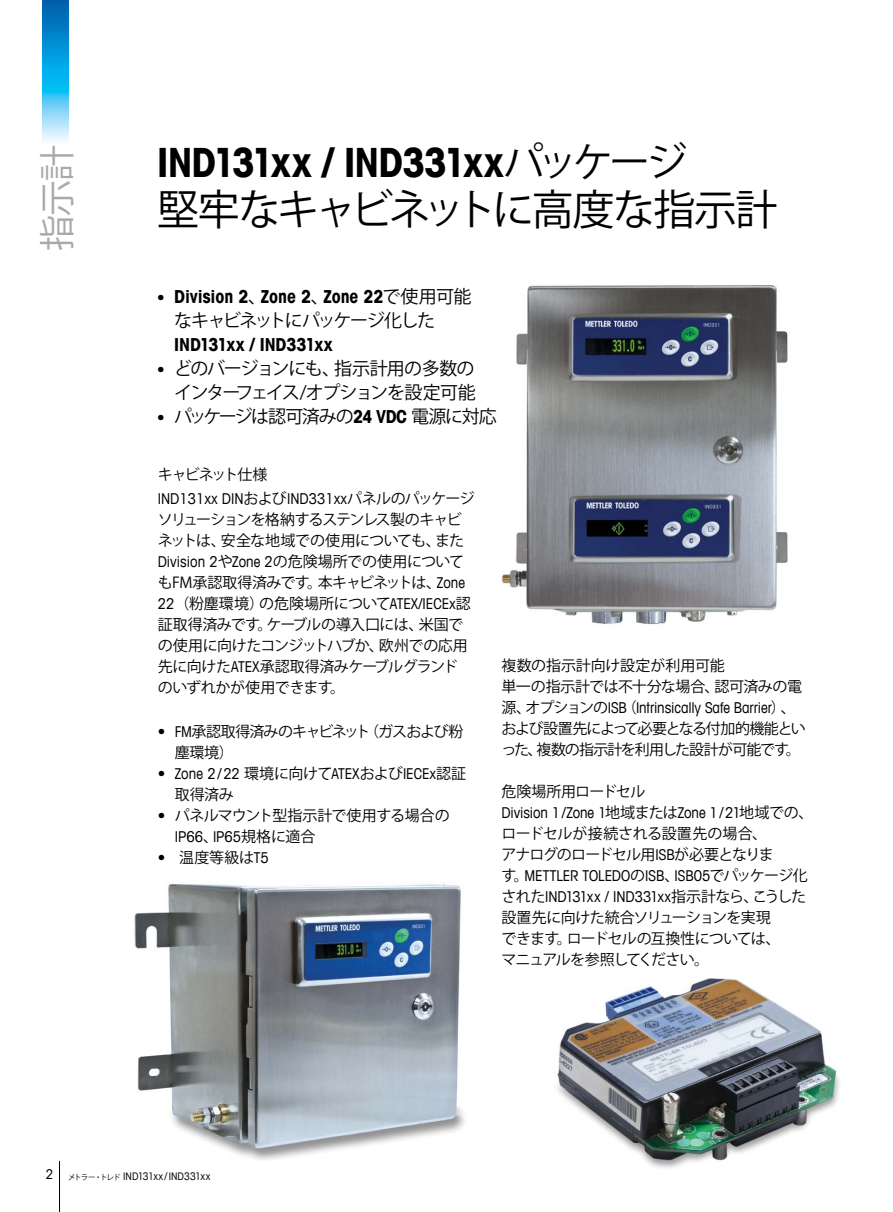
<style>
.page{position:relative;width:893px;height:1212px;background:#fff}
.page>*{position:absolute;margin:0;border:0;box-sizing:border-box;transform-origin:0 0}
.t1{font:42px "Koz Go Pr 6 N";letter-spacing:-.06em;color:#000}
.t2{font:700 condensed 40.5px "Avant Garde Com";letter-spacing:-.02em;color:#000}
.t3{font:36px "Koz Go Pr 6 N";color:#a7a9ac}
.t4{font:18px/24px "Koz Go Pr 6 N";letter-spacing:-.075em;color:#000;text-align:right}
.t5{font:700 condensed 18px "Avant Garde Com";letter-spacing:-.005em;color:#000}
.t6{font:15px/21px "Koz Go Pr 6 N";letter-spacing:-.04em;color:#000}
.t7{font:condensed 15px/21px "Avant Garde Com";color:#000}
.t8{font:15px/21px "Koz Go Pr 6 N";letter-spacing:-.06em;color:#000}
.t9{font:15px/21px "Koz Go Pr 6 N";letter-spacing:-.07em;color:#000}
.t10{font:15px/21px "Koz Go Pr 6 N";letter-spacing:-.015em;color:#000}
.t11{font:15px "Koz Go Pr 6 N";letter-spacing:-.075em;color:#000}
.t12{font:condensed 13.5px "Avant Garde Com";color:#000}
.t13{font:condensed 10.5px "Avant Garde Com";letter-spacing:.005em;color:#000}
.s1{font-family:"Koz Go Pr 6 N";font-weight:400;font-stretch:normal}
.s2{font-weight:400;font-size:15px}
.s3{font-family:"Avant Garde Com";font-stretch:condensed;font-size:15px}
.s4{font-family:"Avant Garde Com";font-weight:700;font-stretch:condensed}
.s5{font-family:"Koz Go Pr 6 N";font-stretch:normal}
.s6{font-family:"Avant Garde Com";font-stretch:condensed}
.s7{font-family:"Koz Go Pr 6 N";font-stretch:normal;font-size:7.5px}
</style>
<div class="page">
<hr style="left:59px;top:1161px;width:1px;height:51px;background:#000">
<img style="left:43px;top:0;width:25px;height:141px">
<img style="left:556px;top:978px;width:284px;height:190px">
<img style="left:501px;top:285px;width:287px;height:340px">
<img style="left:134px;top:883px;width:331px;height:277px">
<h3 class="t3" style="left:37px;top:251px;width:108px;rotate:-90deg">指示計</h3>
<h2 class="t2" style="left:157px;top:136px;width:532px">IND131xx / IND331xx<span class="s1">パッケージ</span></h2>
<h1 class="t1" style="left:157px;top:185px;width:622px">堅牢なキャビネットに高度な指示計</h1>
<p class="t5" style="left:157px;top:285px;width:316px"><span class="s2">•</span> Division 2<span class="s1">、</span>Zone 2<span class="s1">、</span>Zone 22<span class="s1">で使用可能</span></p>
<p class="t4" style="left:174px;top:309px;width:262px">なキャビネットにパッケージ化した</p>
<p class="t5" style="left:174px;top:333px;width:160px">IND131xx / IND331xx</p>
<p class="t4" style="left:157px;top:357px;width:320px"><span class="s3">•</span> どのバージョンにも、指示計用の多数のインターフェイス/オプションを設定可能</p>
<p class="t4" style="left:157px;top:405px;width:341px"><span class="s3">•</span> パッケージは認可済みの<span class="s4">24 VDC</span> 電源に対応</p>
<p class="t11" style="left:158px;top:466px;width:111px">キャビネット仕様</p>
<p class="t7" style="left:158px;top:487px;width:318px">IND131xx DIN<span class="s5">および</span>IND331xx<span class="s5">パネルのパッケージ</span></p>
<p class="t8" style="left:158px;top:509px;width:308px">ソリューションを格納するステンレス製のキャビネットは、安全な地域での使用についても、また</p>
<p class="t7" style="left:158px;top:550px;width:308px">Division 2<span class="s5">や</span>Zone 2<span class="s5">の危険場所での使用について</span></p>
<p class="t6" style="left:158px;top:572px;width:315px">もFM承認取得済みです。本キャビネットは、<span class="s6">Zone<br>22</span>（粉塵環境）の危険場所について<span class="s6">ATEX/IECEx</span>認証取得済みです。ケーブルの導入口には、米国での使用に向けたコンジットハブか、欧州での応用先に向けた<span class="s6">ATEX</span>承認取得済みケーブルグランドのいずれかが使用できます。</p>
<p class="t8" style="left:175px;top:721px;width:290px;text-indent:-17px"><span class="s6">• FM</span>承認取得済みのキャビネット（ガスおよび粉塵環境）</p>
<p class="t7" style="left:158px;top:762px;width:310px">• Zone 2/22 <span class="s5">環境に向けて</span>ATEX<span class="s5">および</span>IECEx<span class="s5">認証</span></p>
<p class="t6" style="left:175px;top:784px;width:61px">取得済み</p>
<p class="t6" style="left:158px;top:805px;width:293px"><span class="s6">•</span> パネルマウント型指示計で使用する場合の</p>
<p class="t7" style="left:175px;top:825px;width:142px">IP66<span class="s5">、</span>IP65<span class="s5">規格に適合</span></p>
<p class="t6" style="left:158px;top:847px;width:112px"><span class="s6">•</span> 温度等級は<span class="s6">T5</span></p>
<p class="t10" style="left:501px;top:656px;width:302px">複数の指示計向け設定が利用可能<br>単一の指示計では不十分な場合、認可済みの電</p>
<p class="t7" style="left:501px;top:697px;width:296px"><span class="s5">源、オプションの</span>ISB<span class="s5">（</span>Intrinsically Safe Barrier<span class="s5">）、</span></p>
<p class="t9" style="left:501px;top:719px;width:306px">および設置先によって必要となる付加的機能といった、複数の指示計を利用した設計が可能です。</p>
<p class="t6" style="left:501px;top:782px;width:145px">危険場所用ロードセル</p>
<p class="t7" style="left:501px;top:802px;width:313px">Division 1/Zone 1<span class="s5">地域または</span>Zone 1/21<span class="s5">地域での、</span></p>
<p class="t6" style="left:501px;top:824px;width:274px">ロードセルが接続される設置先の場合、アナログのロードセル用<span class="s6">ISB</span>が必要となりま</p>
<p class="t7" style="left:501px;top:865px;width:308px"><span class="s5">す。</span>METTLER TOLEDO<span class="s5">の</span>ISB<span class="s5">、</span>ISB05<span class="s5">でパッケージ化された</span>IND131xx / IND331xx<span class="s5">指示計なら、こうした</span></p>
<p class="t6" style="left:501px;top:908px;width:281px">設置先に向けた統合ソリューションを実現できます。ロードセルの互換性については、マニュアルを参照してください。</p>
<p class="t12" style="left:46px;top:1166px;width:9px">2</p>
<p class="t13" style="left:68px;top:1169px;width:144px"><span class="s7">メトラー・トレド</span> IND131xx /IND331xx</p>
</div>
